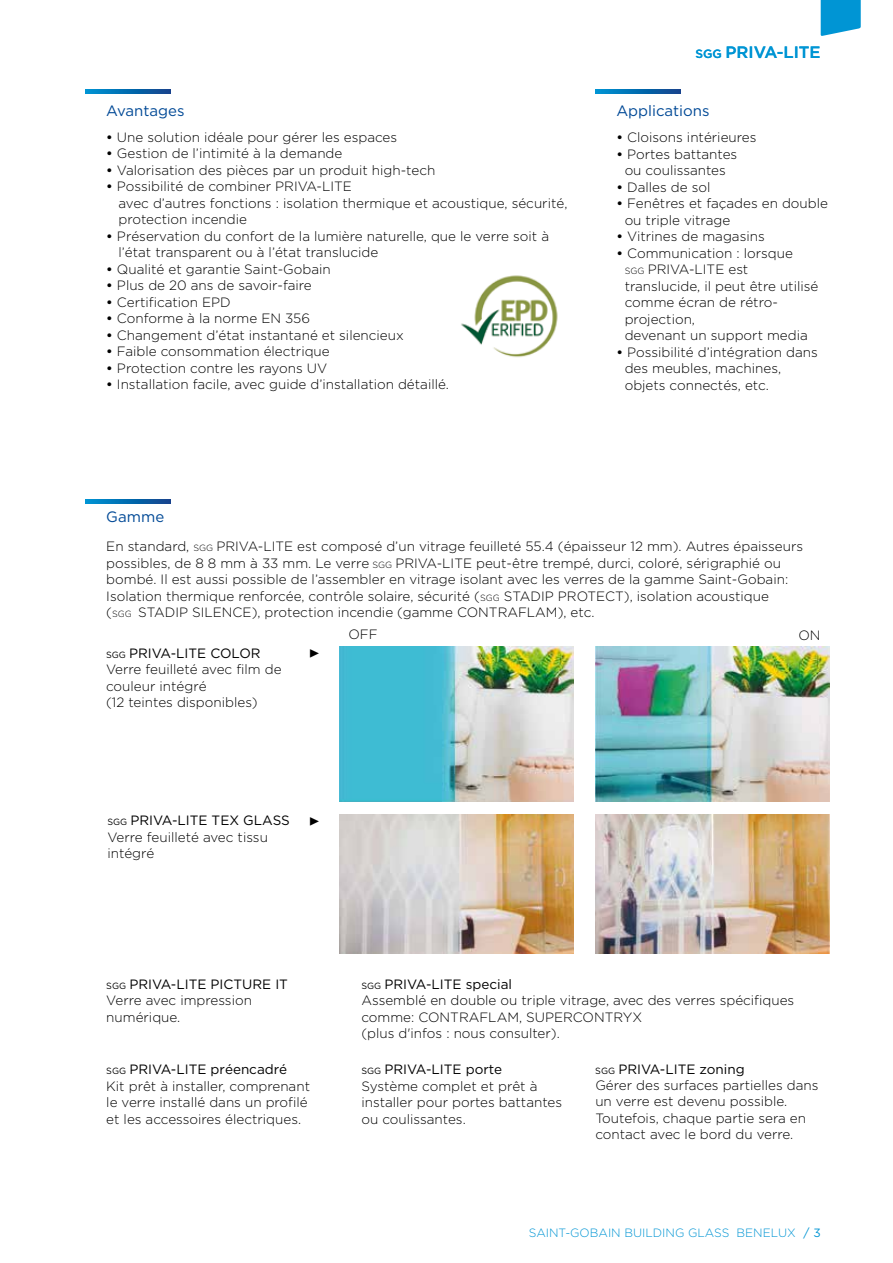
<style>
.page{position:relative;width:893px;height:1263px;background:#fff}
.page>*{position:absolute;margin:0;border:0;box-sizing:border-box;transform-origin:0 0}
.t1{font:18px "Minion Pro";color:#000}
.t2{font:500 16.5px "Gotham";color:#0095d4}
.t3{font:15px "Gotham";color:#004996}
.t4{font:300 13.5px/16.5px "Gotham";color:#000}
.t5{font:300 12px "Gotham";color:#0095d4}
.s1{font-size:12px}
.s2{font-weight:500}
.s3{font-size:9px}
.s4{font-weight:400;font-size:9px}
.s5{font-weight:400}
</style>
<div class="page">
<img style="left:461px;top:275px;width:97px;height:83px">
<img style="left:595px;top:646px;width:234px;height:155px">
<img style="left:340px;top:647px;width:234px;height:154px">
<img style="left:595px;top:815px;width:234px;height:139px">
<img style="left:340px;top:814px;width:234px;height:140px">
<svg style="left:821px;top:0;width:40px;height:36px"></svg>
<svg style="left:595px;top:89px;width:85px;height:5px"></svg>
<svg style="left:85px;top:89px;width:85px;height:5px"></svg>
<svg style="left:85px;top:499px;width:85px;height:4px"></svg>
<p class="t2" style="left:695px;top:42px;width:127px"><span class="s1">SGG</span> PRIVA-LITE</p>
<p class="t3" style="left:106px;top:102px;width:80px">Avantages</p>
<p class="t3" style="left:616px;top:102px;width:95px">Applications</p>
<p class="t4" style="left:106px;top:128px;width:292px"><span class="s2">•</span> Une solution idéale pour gérer les espaces</p>
<p class="t4" style="left:106px;top:145px;width:238px"><span class="s2">•</span> Gestion de l’intimité à la demande</p>
<p class="t4" style="left:106px;top:161px;width:331px"><span class="s2">•</span> Valorisation des pièces par un produit high-tech</p>
<p class="t4" style="left:118px;top:178px;width:450px;text-indent:-12px"><span class="s2">•</span> Possibilité de combiner PRIVA-LITE<br>avec d’autres fonctions : isolation thermique et acoustique, sécurité, protection incendie</p>
<p class="t4" style="left:118px;top:227px;width:432px;text-indent:-12px"><span class="s2">•</span> Préservation du confort de la lumière naturelle, que le verre soit à l’état transparent ou à l’état translucide</p>
<p class="t4" style="left:106px;top:260px;width:226px"><span class="s2">•</span> Qualité et garantie Saint-Gobain</p>
<p class="t4" style="left:106px;top:277px;width:207px"><span class="s2">•</span> Plus de 20 ans de savoir-faire</p>
<p class="t4" style="left:106px;top:293px;width:126px"><span class="s2">•</span> Certification EPD</p>
<p class="t4" style="left:106px;top:310px;width:205px"><span class="s2">•</span> Conforme à la norme EN 356</p>
<p class="t4" style="left:106px;top:326px;width:299px"><span class="s2">•</span> Changement d’état instantané et silencieux</p>
<p class="t4" style="left:106px;top:343px;width:225px"><span class="s2">•</span> Faible consommation électrique</p>
<p class="t4" style="left:106px;top:359px;width:222px"><span class="s2">•</span> Protection contre les rayons UV</p>
<p class="t4" style="left:106px;top:376px;width:344px"><span class="s2">•</span> Installation facile, avec guide d’installation détaillé.</p>
<p class="t3" style="left:106px;top:508px;width:60px">Gamme</p>
<p class="t4" style="left:617px;top:129px;width:141px"><span class="s2">•</span> Cloisons intérieures</p>
<p class="t4" style="left:617px;top:145px;width:122px;text-align:center"><span class="s2">•</span> Portes battantes ou coulissantes</p>
<p class="t4" style="left:617px;top:178px;width:95px"><span class="s2">•</span> Dalles de sol</p>
<p class="t4" style="left:625px;top:195px;width:205px;text-indent:-8px"><span class="s2">•</span> Fenêtres et façades en double ou triple vitrage</p>
<p class="t4" style="left:617px;top:228px;width:150px"><span class="s2">•</span> Vitrines de magasins</p>
<p class="t4" style="left:625px;top:244px;width:195px;text-indent:-8px"><span class="s2">•</span> Communication : lorsque<br><span class="s3">SGG</span> PRIVA-LITE est translucide, il peut être utilisé comme écran de rétro&shy;projection,<br>devenant un support media</p>
<p class="t4" style="left:625px;top:343px;width:195px;text-indent:-8px"><span class="s2">•</span> Possibilité d’intégration dans des meubles, machines, objets connectés, etc.</p>
<p class="t4" style="left:106px;top:538px;width:698px">En standard, <span class="s3">SGG</span> PRIVA-LITE est composé d’un vitrage feuilleté 55.4 (épaisseur 12 mm). Autres épaisseurs possibles, de 8 8 mm à 33 mm. Le verre <span class="s3">SGG</span> PRIVA-LITE peut-être trempé, durci, coloré, sérigraphié ou bombé. Il est aussi possible de l’assembler en vitrage isolant avec les verres de la gamme Saint-Gobain:<br>Isolation thermique renforcée, contrôle solaire, sécurité (<span class="s3">SGG</span> STADIP PROTECT), isolation acoustique<br>(<span class="s3">SGG</span> STADIP SILENCE), protection incendie (gamme CONTRAFLAM), etc.</p>
<p class="t4" style="left:106px;top:644px;width:177px"><span class="s4">SGG</span> <span class="s5">PRIVA-LITE COLOR<br></span>Verre feuilleté avec film de couleur intégré<br>(12 teintes disponibles)</p>
<p class="t4" style="left:348px;top:626px;width:31px">OFF</p>
<p class="t4" style="left:798px;top:626px;width:24px">ON</p>
<h1 class="t1" style="left:309px;top:641px;width:12px">▶</h1>
<p class="t4" style="left:107px;top:812px;width:184px"><span class="s4">SGG</span> <span class="s5">PRIVA-LITE TEX GLASS<br></span>Verre feuilleté avec tissu intégré</p>
<h1 class="t1" style="left:309px;top:808px;width:12px">▶</h1>
<p class="t4" style="left:106px;top:976px;width:183px"><span class="s4">SGG</span> <span class="s5">PRIVA-LITE PICTURE IT<br></span>Verre avec impression numérique.</p>
<p class="t4" style="left:361px;top:976px;width:434px"><span class="s4">SGG</span> <span class="s5">PRIVA-LITE special<br></span>Assemblé en double ou triple vitrage, avec des verres spécifiques comme: CONTRAFLAM, SUPERCONTRYX<br>(plus d'infos : nous consulter).</p>
<p class="t4" style="left:106px;top:1061px;width:205px"><span class="s4">SGG</span> <span class="s5">PRIVA-LITE préencadré<br></span>Kit prêt à installer, comprenant le verre installé dans un profilé et les accessoires électriques.</p>
<p class="t4" style="left:361px;top:1061px;width:202px"><span class="s4">SGG</span> <span class="s5">PRIVA-LITE porte<br></span>Système complet et prêt à installer pour portes battantes ou coulissantes.</p>
<p class="t4" style="left:595px;top:1061px;width:225px"><span class="s4">SGG</span> <span class="s5">PRIVA-LITE zoning<br></span>Gérer des surfaces partielles dans un verre est devenu possible.<br>Toutefois, chaque partie sera en contact avec le bord du verre.</p>
<p class="t5" style="left:529px;top:1226px;width:293px">SAINT-GOBAIN BUILDING GLASS BENELUX <span class="s5">/ 3</span></p>
</div>
